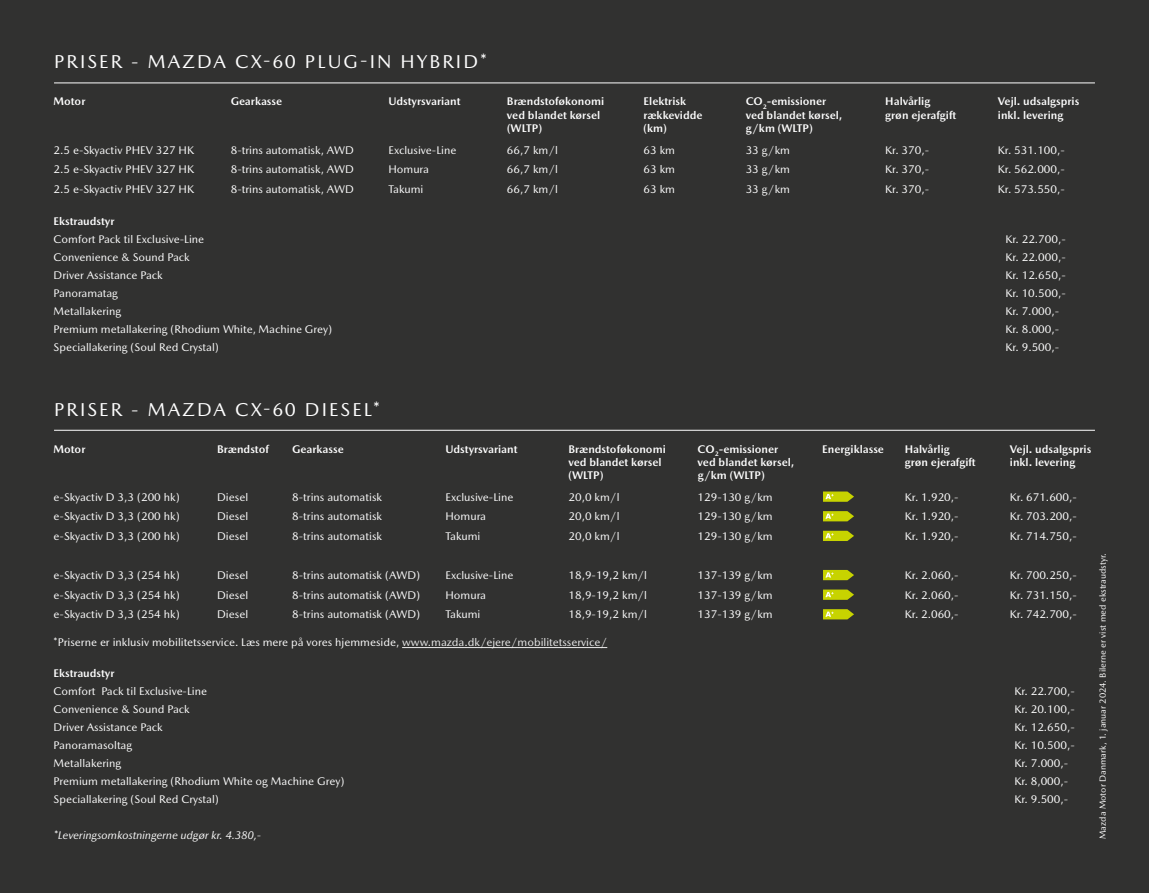
<style>
.page{position:relative;width:1149px;height:893px;background:#fff}
.page>*{position:absolute;margin:0;border:0;box-sizing:border-box;transform-origin:0 0}
.t1{font:18.9px "Mazda Type";letter-spacing:.11em;color:#fff}
.t2{font:11.25px/18px "Mazda Type";color:#fff}
.t3{font:700 11.25px "Mazda Type";color:#fff}
.t4{font:italic 11.25px "Mazda Type";color:#fff}
.t5{font:9px "Mazda Type";color:#fff}
.s1{font-weight:700}
.s2{color:#ececec}
</style>
<div class="page">
<hr style="left:1148px;top:0;width:1px;height:893px;background:#313130">
<div style="left:0;top:0;width:1148px;height:893px;background:#313130"></div>
<hr style="left:54px;top:83px;width:1040px;height:1px;background:#fff">
<hr style="left:54px;top:430px;width:1040px;height:1px;background:#fff">
<hr style="left:402px;top:647px;width:205px;height:1px;background:#ececec">
<svg style="left:823px;top:491px;width:30px;height:11px"></svg>
<svg style="left:823px;top:570px;width:30px;height:10px"></svg>
<svg style="left:823px;top:511px;width:30px;height:10px"></svg>
<svg style="left:823px;top:590px;width:30px;height:10px"></svg>
<svg style="left:823px;top:531px;width:30px;height:10px"></svg>
<svg style="left:823px;top:609px;width:30px;height:10px"></svg>
<p class="t1" style="left:54px;top:51px;width:434px">PRISER - MAZDA CX-60 PLUG-IN HYBRID*</p>
<p class="t3" style="left:54px;top:95px;width:33px">Motor</p>
<p class="t3" style="left:231px;top:95px;width:53px">Gearkasse</p>
<p class="t3" style="left:388px;top:95px;width:74px">Udstyrsvariant</p>
<p class="t3" style="left:507px;top:95px;width:99px">Brændstoføkonomi</p>
<p class="t3" style="left:643px;top:95px;width:44px">Elektrisk</p>
<p class="t3" style="left:745px;top:95px;width:82px">CO<sub>2</sub>-emissioner</p>
<p class="t3" style="left:885px;top:95px;width:46px">Halvårlig</p>
<p class="t3" style="left:997px;top:95px;width:83px">Vejl. udsalgspris</p>
<p class="t3" style="left:507px;top:108px;width:95px">ved blandet kørsel</p>
<p class="t3" style="left:643px;top:108px;width:60px">rækkevidde</p>
<p class="t3" style="left:745px;top:108px;width:98px">ved blandet kørsel,</p>
<p class="t3" style="left:885px;top:108px;width:72px">grøn ejerafgift</p>
<p class="t3" style="left:997px;top:108px;width:67px">inkl. levering</p>
<p class="t3" style="left:507px;top:121px;width:36px">(WLTP)</p>
<p class="t3" style="left:643px;top:121px;width:25px">(km)</p>
<p class="t3" style="left:745px;top:121px;width:69px">g/km (WLTP)</p>
<p class="t2" style="left:54px;top:141px;width:142px">2.5 e-Skyactiv PHEV 327 HK</p>
<p class="t2" style="left:231px;top:141px;width:124px">8-trins automatisk, AWD</p>
<p class="t2" style="left:388px;top:141px;width:69px">Exclusive-Line</p>
<p class="t2" style="left:507px;top:141px;width:52px">66,7 km/l</p>
<p class="t2" style="left:643px;top:141px;width:33px">63 km</p>
<p class="t2" style="left:745px;top:141px;width:46px">33 g/km</p>
<p class="t2" style="left:885px;top:141px;width:45px">Kr. 370,-</p>
<p class="t2" style="left:997px;top:141px;width:68px">Kr. 531.100,-</p>
<p class="t2" style="left:54px;top:160px;width:142px">2.5 e-Skyactiv PHEV 327 HK</p>
<p class="t2" style="left:231px;top:160px;width:124px">8-trins automatisk, AWD</p>
<p class="t2" style="left:388px;top:160px;width:42px">Homura</p>
<p class="t2" style="left:507px;top:160px;width:52px">66,7 km/l</p>
<p class="t2" style="left:643px;top:160px;width:33px">63 km</p>
<p class="t2" style="left:745px;top:160px;width:46px">33 g/km</p>
<p class="t2" style="left:885px;top:160px;width:45px">Kr. 370,-</p>
<p class="t2" style="left:997px;top:160px;width:68px">Kr. 562.000,-</p>
<p class="t2" style="left:54px;top:180px;width:142px">2.5 e-Skyactiv PHEV 327 HK</p>
<p class="t2" style="left:231px;top:180px;width:124px">8-trins automatisk, AWD</p>
<p class="t2" style="left:388px;top:180px;width:37px">Takumi</p>
<p class="t2" style="left:507px;top:180px;width:52px">66,7 km/l</p>
<p class="t2" style="left:643px;top:180px;width:33px">63 km</p>
<p class="t2" style="left:745px;top:180px;width:46px">33 g/km</p>
<p class="t2" style="left:885px;top:180px;width:45px">Kr. 370,-</p>
<p class="t2" style="left:997px;top:180px;width:68px">Kr. 573.550,-</p>
<p class="t2" style="left:54px;top:213px;width:152px"><span class="s1">Ekstraudstyr<br></span>Comfort Pack til Exclusive-Line</p>
<p class="t2" style="left:1005px;top:231px;width:62px">Kr. 22.700,-</p>
<p class="t2" style="left:54px;top:249px;width:138px">Convenience &amp; Sound Pack</p>
<p class="t2" style="left:1005px;top:249px;width:62px">Kr. 22.000,-</p>
<p class="t2" style="left:54px;top:267px;width:111px">Driver Assistance Pack</p>
<p class="t2" style="left:1005px;top:267px;width:62px">Kr. 12.650,-</p>
<p class="t2" style="left:54px;top:285px;width:66px">Panoramatag</p>
<p class="t2" style="left:1005px;top:285px;width:62px">Kr. 10.500,-</p>
<p class="t2" style="left:54px;top:303px;width:69px">Metallakering</p>
<p class="t2" style="left:1005px;top:303px;width:55px">Kr. 7.000,-</p>
<p class="t2" style="left:54px;top:321px;width:280px">Premium metallakering (Rhodium White, Machine Grey)</p>
<p class="t2" style="left:1005px;top:321px;width:55px">Kr. 8.000,-</p>
<p class="t2" style="left:54px;top:339px;width:167px">Speciallakering (Soul Red Crystal)</p>
<p class="t2" style="left:1005px;top:339px;width:55px">Kr. 9.500,-</p>
<p class="t1" style="left:54px;top:398px;width:327px">PRISER - MAZDA CX-60 DIESEL*</p>
<p class="t3" style="left:54px;top:442px;width:33px">Motor</p>
<p class="t3" style="left:217px;top:442px;width:53px">Brændstof</p>
<p class="t3" style="left:292px;top:442px;width:53px">Gearkasse</p>
<p class="t3" style="left:445px;top:442px;width:74px">Udstyrsvariant</p>
<p class="t3" style="left:568px;top:442px;width:99px">Brændstoføkonomi</p>
<p class="t3" style="left:697px;top:442px;width:82px">CO<sub>2</sub>-emissioner</p>
<p class="t3" style="left:822px;top:442px;width:63px">Energiklasse</p>
<p class="t3" style="left:904px;top:442px;width:46px">Halvårlig</p>
<p class="t3" style="left:1009px;top:442px;width:83px">Vejl. udsalgspris</p>
<p class="t3" style="left:568px;top:455px;width:95px">ved blandet kørsel</p>
<p class="t3" style="left:697px;top:455px;width:98px">ved blandet kørsel,</p>
<p class="t3" style="left:904px;top:455px;width:72px">grøn ejerafgift</p>
<p class="t3" style="left:1009px;top:455px;width:67px">inkl. levering</p>
<p class="t3" style="left:568px;top:468px;width:36px">(WLTP)</p>
<p class="t3" style="left:697px;top:468px;width:69px">g/km (WLTP)</p>
<p class="t2" style="left:54px;top:488px;width:128px">e-Skyactiv D 3,3 (200 hk)</p>
<p class="t2" style="left:217px;top:488px;width:32px">Diesel</p>
<p class="t2" style="left:292px;top:488px;width:91px">8-trins automatisk</p>
<p class="t2" style="left:445px;top:488px;width:69px">Exclusive-Line</p>
<p class="t2" style="left:568px;top:488px;width:52px">20,0 km/l</p>
<p class="t2" style="left:697px;top:488px;width:77px">129-130 g/km</p>
<p class="t2" style="left:904px;top:488px;width:55px">Kr. 1.920,-</p>
<p class="t2" style="left:1009px;top:488px;width:68px">Kr. 671.600,-</p>
<p class="t2" style="left:54px;top:507px;width:128px">e-Skyactiv D 3,3 (200 hk)</p>
<p class="t2" style="left:217px;top:507px;width:32px">Diesel</p>
<p class="t2" style="left:292px;top:507px;width:91px">8-trins automatisk</p>
<p class="t2" style="left:445px;top:507px;width:42px">Homura</p>
<p class="t2" style="left:568px;top:507px;width:52px">20,0 km/l</p>
<p class="t2" style="left:697px;top:507px;width:77px">129-130 g/km</p>
<p class="t2" style="left:904px;top:507px;width:55px">Kr. 1.920,-</p>
<p class="t2" style="left:1009px;top:507px;width:68px">Kr. 703.200,-</p>
<p class="t2" style="left:54px;top:527px;width:128px">e-Skyactiv D 3,3 (200 hk)</p>
<p class="t2" style="left:217px;top:527px;width:32px">Diesel</p>
<p class="t2" style="left:292px;top:527px;width:91px">8-trins automatisk</p>
<p class="t2" style="left:445px;top:527px;width:37px">Takumi</p>
<p class="t2" style="left:568px;top:527px;width:52px">20,0 km/l</p>
<p class="t2" style="left:697px;top:527px;width:77px">129-130 g/km</p>
<p class="t2" style="left:904px;top:527px;width:55px">Kr. 1.920,-</p>
<p class="t2" style="left:1009px;top:527px;width:68px">Kr. 714.750,-</p>
<p class="t2" style="left:54px;top:566px;width:128px">e-Skyactiv D 3,3 (254 hk)</p>
<p class="t2" style="left:217px;top:566px;width:32px">Diesel</p>
<p class="t2" style="left:292px;top:566px;width:129px">8-trins automatisk (AWD)</p>
<p class="t2" style="left:445px;top:566px;width:69px">Exclusive-Line</p>
<p class="t2" style="left:568px;top:566px;width:80px">18,9-19,2 km/l</p>
<p class="t2" style="left:697px;top:566px;width:77px">137-139 g/km</p>
<p class="t2" style="left:904px;top:566px;width:55px">Kr. 2.060,-</p>
<p class="t2" style="left:1009px;top:566px;width:68px">Kr. 700.250,-</p>
<p class="t2" style="left:54px;top:586px;width:128px">e-Skyactiv D 3,3 (254 hk)</p>
<p class="t2" style="left:217px;top:586px;width:32px">Diesel</p>
<p class="t2" style="left:292px;top:586px;width:129px">8-trins automatisk (AWD)</p>
<p class="t2" style="left:445px;top:586px;width:42px">Homura</p>
<p class="t2" style="left:568px;top:586px;width:80px">18,9-19,2 km/l</p>
<p class="t2" style="left:697px;top:586px;width:77px">137-139 g/km</p>
<p class="t2" style="left:904px;top:586px;width:55px">Kr. 2.060,-</p>
<p class="t2" style="left:1009px;top:586px;width:68px">Kr. 731.150,-</p>
<p class="t2" style="left:54px;top:605px;width:128px">e-Skyactiv D 3,3 (254 hk)</p>
<p class="t2" style="left:217px;top:605px;width:32px">Diesel</p>
<p class="t2" style="left:292px;top:605px;width:129px">8-trins automatisk (AWD)</p>
<p class="t2" style="left:445px;top:605px;width:37px">Takumi</p>
<p class="t2" style="left:568px;top:605px;width:80px">18,9-19,2 km/l</p>
<p class="t2" style="left:697px;top:605px;width:77px">137-139 g/km</p>
<p class="t2" style="left:904px;top:605px;width:55px">Kr. 2.060,-</p>
<p class="t2" style="left:1009px;top:605px;width:68px">Kr. 742.700,-</p>
<p class="t2" style="left:54px;top:633px;width:555px">*Priserne er inklusiv mobilitetsservice. Læs mere på vores hjemmeside, <span class="s2">www.mazda.dk/ejere/mobilitetsservice/</span></p>
<p class="t2" style="left:54px;top:664px;width:155px"><span class="s1">Ekstraudstyr<br></span>Comfort Pack til Exclusive-Line</p>
<p class="t2" style="left:1014px;top:682px;width:62px">Kr. 22.700,-</p>
<p class="t2" style="left:54px;top:700px;width:138px">Convenience &amp; Sound Pack</p>
<p class="t2" style="left:1014px;top:700px;width:62px">Kr. 20.100,-</p>
<p class="t2" style="left:54px;top:718px;width:111px">Driver Assistance Pack</p>
<p class="t2" style="left:1014px;top:718px;width:62px">Kr. 12.650,-</p>
<p class="t2" style="left:54px;top:736px;width:80px">Panoramasoltag</p>
<p class="t2" style="left:1014px;top:736px;width:62px">Kr. 10.500,-</p>
<p class="t2" style="left:54px;top:754px;width:69px">Metallakering</p>
<p class="t2" style="left:1014px;top:754px;width:55px">Kr. 7.000,-</p>
<p class="t2" style="left:54px;top:772px;width:292px">Premium metallakering (Rhodium White og Machine Grey)</p>
<p class="t2" style="left:1014px;top:772px;width:55px">Kr. 8,000,-</p>
<p class="t2" style="left:54px;top:790px;width:167px">Speciallakering (Soul Red Crystal)</p>
<p class="t2" style="left:1014px;top:790px;width:55px">Kr. 9.500,-</p>
<p class="t4" style="left:54px;top:828px;width:209px">*Leveringsomkostningerne udgør kr. 4.380,-</p>
<p class="t5" style="left:1097px;top:839px;width:287px;rotate:-90deg">Mazda Motor Danmark, 1. januar 2024. Bilerne er vist med ekstraudstyr.</p>
</div>
